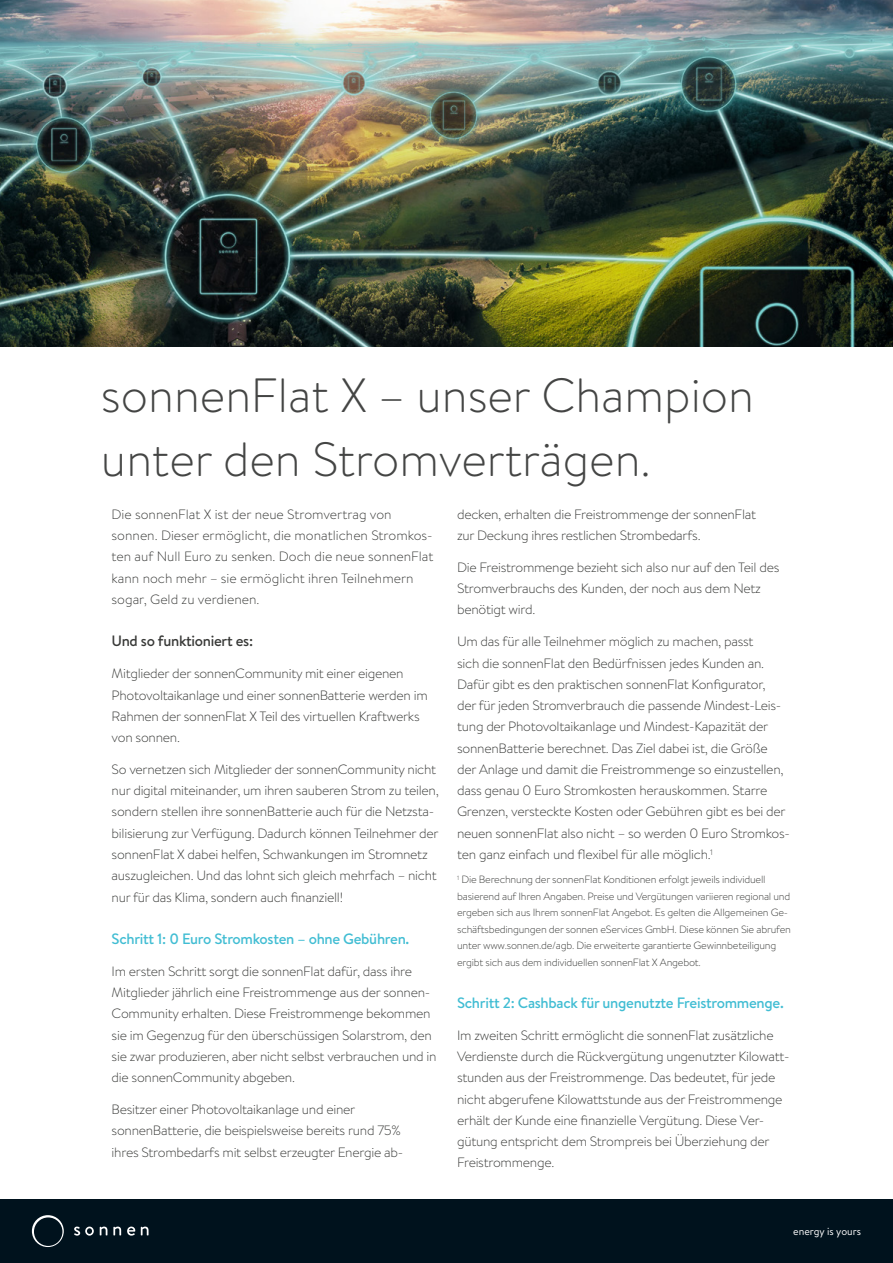
<style>
.page{position:relative;width:893px;height:1263px;background:#fff}
.page>*{position:absolute;margin:0;border:0;box-sizing:border-box;transform-origin:0 0}
.t1{font:300 48px/63.8px "Brandon Text";color:#444544}
.t2{font:500 15px "Brandon Text";letter-spacing:-.02em;color:#41bdd3}
.t3{font:500 15px "Brandon Text";letter-spacing:-.02em;color:#383937}
.t4{font:300 13.5px/21.3px "Brandon Text";letter-spacing:-.02em;color:#383937}
.t5{font:300 13.5px/21.3px "Brandon Text";color:#383937}
.t6{font:300 10.5px/16.5px "Brandon Text";letter-spacing:-.02em;color:#383937}
.t7{font:10.5px "Brandon Text";color:#fff}
</style>
<div class="page">
<img style="left:0;top:0;width:893px;height:347px">
<div style="left:0;top:1199px;width:893px;height:64px;background:#00121d"></div>
<svg style="left:74px;top:1226px;width:20px;height:9px"></svg>
<svg style="left:100px;top:1226px;width:7px;height:9px"></svg>
<svg style="left:113px;top:1226px;width:8px;height:9px"></svg>
<svg style="left:127px;top:1226px;width:8px;height:9px"></svg>
<svg style="left:141px;top:1226px;width:8px;height:9px"></svg>
<svg style="left:32px;top:1215px;width:32px;height:32px"></svg>
<h1 class="t1" style="left:101px;top:362px;width:655px">sonnenFlat X – unser Champion unter den Stromverträgen.</h1>
<p class="t5" style="left:112px;top:503px;width:323px">Die sonnenFlat X ist der neue Stromvertrag von sonnen. Dieser ermöglicht, die monatlichen Stromkos&shy;ten auf Null Euro zu senken. Doch die neue sonnenFlat kann noch mehr – sie ermöglicht ihren Teilnehmern sogar, Geld zu verdienen.</p>
<p class="t4" style="left:457px;top:503px;width:301px">decken, erhalten die Freistrommenge der sonnenFlat zur Deckung ihres restlichen Strombedarfs.</p>
<p class="t4" style="left:457px;top:556px;width:324px">Die Freistrommenge bezieht sich also nur auf den Teil des<br>Stromverbrauchs des Kunden, der noch aus dem Netz benötigt wird.</p>
<p class="t4" style="left:457px;top:631px;width:334px">Um das für alle Teilnehmer möglich zu machen, passt<br>sich die sonnenFlat den Bedürfnissen jedes Kunden an.<br>Dafür gibt es den praktischen sonnenFlat Konfigurator,<br>der für jeden Stromverbrauch die passende Mindest-Leis&shy;tung der Photovoltaikanlage und Mindest-Kapazität der sonnenBatterie berechnet. Das Ziel dabei ist, die Größe der Anlage und damit die Freistrommenge so einzustellen, dass genau 0 Euro Stromkosten herauskommen. Starre Grenzen, versteckte Kosten oder Gebühren gibt es bei der neuen sonnenFlat also nicht – so werden 0 Euro Stromkos&shy;ten ganz einfach und flexibel für alle möglich.<sup>1</sup></p>
<p class="t6" style="left:457px;top:871px;width:335px"><sup>1</sup> Die Berechnung der sonnenFlat Konditionen erfolgt jeweils individuell basierend auf Ihren Angaben. Preise und Vergütungen variieren regional und ergeben sich aus Ihrem sonnenFlat Angebot. Es gelten die Allgemeinen Ge&shy;schäftsbedingungen der sonnen eServices GmbH. Diese können Sie abrufen unter www.sonnen.de/agb. Die erweiterte garantierte Gewinnbeteiligung ergibt sich aus dem individuellen sonnenFlat X Angebot.</p>
<p class="t2" style="left:457px;top:992px;width:328px">Schritt 2: Cashback für ungenutzte Freistrommenge.</p>
<p class="t4" style="left:457px;top:1024px;width:334px">Im zweiten Schritt ermöglicht die sonnenFlat zusätzliche Verdienste durch die Rückvergütung ungenutzter Kilowatt&shy;stunden aus der Freistrommenge. Das bedeutet, für jede nicht abgerufene Kilowattstunde aus der Freistrommenge erhält der Kunde eine finanzielle Vergütung. Diese Ver&shy;gütung entspricht dem Strompreis bei Überziehung der Freistrommenge.</p>
<p class="t3" style="left:112px;top:631px;width:143px">Und so funktioniert es:</p>
<p class="t4" style="left:112px;top:662px;width:318px">Mitglieder der sonnenCommunity mit einer eigenen Photovoltaikanlage und einer sonnenBatterie werden im Rahmen der sonnenFlat X Teil des virtuellen Kraftwerks von sonnen.</p>
<p class="t4" style="left:112px;top:758px;width:329px">So vernetzen sich Mitglieder der sonnenCommunity nicht nur digital miteinander, um ihren sauberen Strom zu teilen, sondern stellen ihre sonnenBatterie auch für die Netzsta&shy;bilisierung zur Verfügung. Dadurch können Teilnehmer der sonnenFlat X dabei helfen, Schwankungen im Stromnetz auszugleichen. Und das lohnt sich gleich mehrfach – nicht nur für das Klima, sondern auch finanziell!</p>
<p class="t2" style="left:112px;top:928px;width:299px">Schritt 1: 0 Euro Stromkosten – ohne Gebühren.</p>
<p class="t4" style="left:112px;top:960px;width:326px">Im ersten Schritt sorgt die sonnenFlat dafür, dass ihre Mitglieder jährlich eine Freistrommenge aus der sonnen-Community erhalten. Diese Freistrommenge bekommen sie im Gegenzug für den überschüssigen Solarstrom, den sie zwar produzieren, aber nicht selbst verbrauchen und in die sonnenCommunity abgeben.</p>
<p class="t4" style="left:112px;top:1098px;width:293px">Besitzer einer Photovoltaikanlage und einer sonnenBatterie, die beispielsweise bereits rund 75% ihres Strombedarfs mit selbst erzeugter Energie ab-</p>
<p class="t7" style="left:793px;top:1224px;width:69px">energy is yours</p>
</div>
